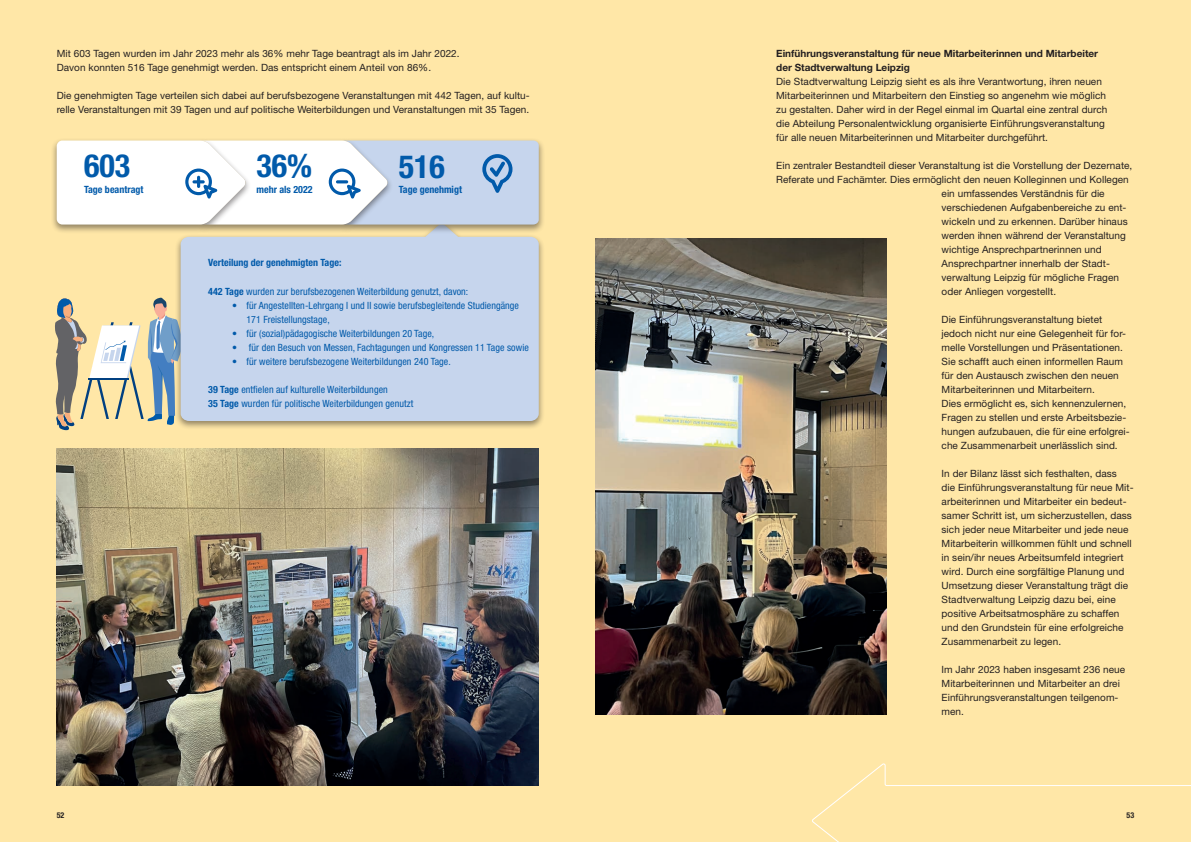
<style>
.page{position:relative;width:1191px;height:842px;background:#ffe7a7}
.page>*{position:absolute;margin:0;border:0;box-sizing:border-box;transform-origin:0 0}
.t1{font:700 condensed 32px "Helvetica Neue LT Std";color:#015aaa}
.t2{font:10px/14px "Helvetica Neue LT Std";letter-spacing:.005em;color:#231f20}
.t3{font:condensed 10px/14px "Helvetica Neue LT Std";letter-spacing:.005em;color:#015aaa}
.t4{font:700 10px/14px "Helvetica Neue LT Std";color:#231f20}
.t5{font:700 condensed 10px "Helvetica Neue LT Std";color:#015aaa}
.t6{font:700 condensed 8px "Helvetica Neue LT Std";color:#231f20}
.s1{font-weight:700}
</style>
<div class="page">
<svg style="left:55px;top:297px;width:120px;height:133px"></svg>
<img style="left:57px;top:449px;width:482px;height:336px">
<svg style="left:812px;top:763px;width:379px;height:79px"></svg>
<div style="left:175px;top:221px;width:370px;height:209px;background:#231f20;opacity:.5"></div>
<div style="left:181px;top:233px;width:358px;height:188px;background:#c6d5ed"></div>
<div style="left:338px;top:137px;width:207px;height:96px;background:#231f20;opacity:.5"></div>
<div style="left:196px;top:137px;width:197px;height:96px;background:#231f20;opacity:.5"></div>
<div style="left:51px;top:137px;width:200px;height:96px;background:#231f20;opacity:.5"></div>
<svg style="left:57px;top:141px;width:482px;height:84px;background:#e2eaf4"></svg>
<img style="left:595px;top:239px;width:291px;height:476px">
<p class="t2" style="left:57px;top:46px;width:404px">Mit 603 Tagen wurden im Jahr 2023 mehr als 36% mehr Tage beantragt als im Jahr 2022.<br>Davon konnten 516 Tage genehmigt werden. Das entspricht einem Anteil von 86%.</p>
<p class="t2" style="left:57px;top:88px;width:474px">Die genehmigten Tage verteilen sich dabei auf berufsbezogene Veranstaltungen mit 442 Tagen, auf kultu&shy;relle Veranstaltungen mit 39 Tagen und auf politische Weiterbildungen und Veranstaltungen mit 35 Tagen.</p>
<p class="t4" style="left:776px;top:46px;width:323px">Einführungsveranstaltung für neue Mitarbeiterinnen und Mitarbeiter der Stadtverwaltung Leipzig</p>
<p class="t2" style="left:776px;top:74px;width:333px">Die Stadtverwaltung Leipzig sieht es als ihre Verantwortung, ihren neuen Mitarbeiterinnen und Mitarbeitern den Einstieg so angenehm wie möglich zu gestalten. Daher wird in der Regel einmal im Quartal eine zentral durch die Abteilung Personalentwicklung organisierte Einführungsveranstaltung für alle neuen Mitarbeiterinnen und Mitarbeiter durchgeführt.</p>
<p class="t2" style="left:776px;top:158px;width:358px">Ein zentraler Bestandteil dieser Veranstaltung ist die Vorstellung der Dezernate,<br>Referate und Fachämter. Dies ermöglicht den neuen Kolleginnen und Kollegen</p>
<h1 class="t1" style="left:256px;top:147px;width:57px">36%</h1>
<p class="t5" style="left:256px;top:184px;width:58px">mehr als 2022</p>
<h1 class="t1" style="left:84px;top:147px;width:48px">603</h1>
<p class="t5" style="left:84px;top:184px;width:61px">Tage beantragt</p>
<h1 class="t1" style="left:399px;top:148px;width:48px">516</h1>
<p class="t5" style="left:399px;top:184px;width:65px">Tage genehmigt</p>
<p class="t2" style="left:941px;top:186px;width:188px">ein umfassendes Verständnis für die verschiedenen Aufgabenbereiche zu ent&shy;wickeln und zu erkennen. Darüber hinaus werden ihnen während der Veranstaltung wichtige Ansprechpartnerinnen und Ansprechpartner innerhalb der Stadt&shy;verwaltung Leipzig für mögliche Fragen oder Anliegen vorgestellt.</p>
<p class="t2" style="left:941px;top:312px;width:189px">Die Einführungsveranstaltung bietet jedoch nicht nur eine Gelegenheit für for&shy;melle Vorstellungen und Präsentationen.<br>Sie schafft auch einen informellen Raum für den Austausch zwischen den neuen Mitarbeiterinnen und Mitarbeitern.<br>Dies ermöglicht es, sich kennenzulernen, Fragen zu stellen und erste Arbeitsbezie&shy;hungen aufzubauen, die für eine erfolgrei&shy;che Zusammenarbeit unerlässlich sind.</p>
<p class="t2" style="left:941px;top:466px;width:193px">In der Bilanz lässt sich festhalten, dass<br>die Einführungsveranstaltung für neue Mit&shy;arbeiterinnen und Mitarbeiter ein bedeut&shy;samer Schritt ist, um sicherzustellen, dass sich jeder neue Mitarbeiter und jede neue Mitarbeiterin willkommen fühlt und schnell in sein/ihr neues Arbeitsumfeld integriert wird. Durch eine sorgfältige Planung und Umsetzung dieser Veranstaltung trägt die Stadtverwaltung Leipzig dazu bei, eine positive Arbeitsatmosphäre zu schaffen und den Grundstein für eine erfolgreiche Zusammenarbeit zu legen.</p>
<p class="t2" style="left:941px;top:662px;width:185px">Im Jahr 2023 haben insgesamt 236 neue<br>Mitarbeiterinnen und Mitarbeiter an drei<br>Einführungsveranstaltungen teilgenom&shy;men.</p>
<p class="t5" style="left:208px;top:256px;width:135px">Verteilung der genehmigten Tage:</p>
<p class="t3" style="left:208px;top:284px;width:262px"><span class="s1">442 Tage</span> wurden zur berufsbezogenen Weiterbildung genutzt, davon:</p>
<p class="t3" style="left:246px;top:298px;width:274px;text-indent:-14px">• für Angestellten-Lehrgang I und II sowie berufsbegleitende Studiengänge<br>171 Freistellungstage,</p>
<p class="t3" style="left:232px;top:326px;width:204px">• für (sozial)pädagogische Weiterbildungen 20 Tage,</p>
<p class="t3" style="left:232px;top:340px;width:298px">• für den Besuch von Messen, Fachtagungen und Kongressen 11 Tage sowie</p>
<p class="t3" style="left:232px;top:354px;width:220px">• für weitere berufsbezogene Weiterbildungen 240 Tage.</p>
<p class="t3" style="left:208px;top:382px;width:207px"><span class="s1">39 Tage</span> entfielen auf kulturelle Weiterbildungen<br><span class="s1">35 Tage</span> wurden für politische Weiterbildungen genutzt</p>
<p class="t6" style="left:57px;top:811px;width:9px">52</p>
<p class="t6" style="left:1126px;top:811px;width:9px">53</p>
</div>
